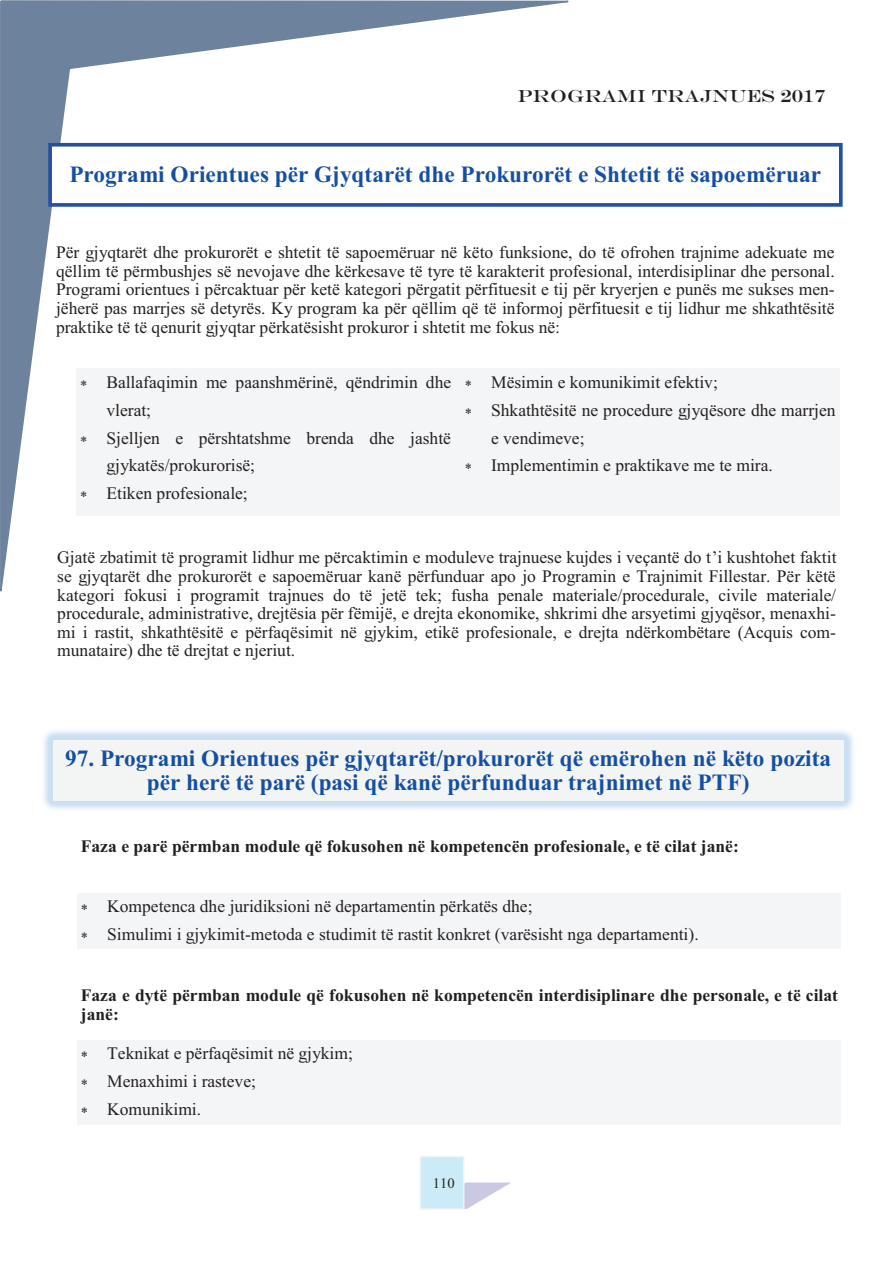
<style>
.page{position:relative;width:893px;height:1263px;background:#fff}
.page>*{position:absolute;margin:0;border:0;box-sizing:border-box;transform-origin:0 0}
.t1{font:700 23.25px/24.3px "Times New Roman";color:#144fa2;text-align:center}
.t2{font:17.55px/27.8px "Times New Roman";color:#231f20}
.t3{font:700 17.55px/18.5px "Times New Roman";color:#231f20}
.t4{font:17.55px "Engravers";color:#231f20}
.t5{font:14.55px "Times New Roman";color:#231f20}
</style>
<div class="page">
<svg style="left:0;top:0;width:590px;height:592px"></svg>
<img style="left:464px;top:1182px;width:47px;height:27px">
<div style="left:420px;top:1156px;width:44px;height:53px;background:#caebf7"></div>
<div style="left:419px;top:1156px;width:45px;height:53px;border:1px solid #f3f4f4"></div>
<div style="left:76px;top:369px;width:764px;height:147px;background:#f4f5f6"></div>
<div style="left:50px;top:145px;width:791px;height:60px;background:#fff"></div>
<div style="left:48px;top:143px;width:795px;height:64px;border:4px solid #254fa2"></div>
<img style="left:44px;top:731px;width:809px;height:78px">
<div style="left:53px;top:740px;width:791px;height:61px;background:#f3f4f4"></div>
<div style="left:77px;top:893px;width:764px;height:55px;background:#f4f5f6"></div>
<div style="left:77px;top:1040px;width:764px;height:84px;background:#f4f5f6"></div>
<p class="t4" style="left:518px;top:85px;width:309px">PROGRAMI TRAJNUES 2017</p>
<h1 class="t1" style="left:69px;top:161px;width:753px">Programi Orientues për Gjyqtarët dhe Prokurorët e Shtetit të sapoemëruar</h1>
<p class="t2" style="left:56px;top:243px;width:780px;line-height:18.6px;text-align:justify">Për gjyqtarët dhe prokurorët e shtetit të sapoemëruar në këto funksione, do të ofrohen trajnime adekuate me qëllim të përmbushjes së nevojave dhe kërkesave të tyre të karakterit profesional, interdisiplinar dhe personal.<br>Programi orientues i përcaktuar për ketë kategori përgatit përfituesit e tij për kryerjen e punës me sukses men&shy;jëherë pas marrjes së detyrës. Ky program ka për qëllim që të informoj përfituesit e tij lidhur me shkathtësitë praktike të të qenurit gjyqtar përkatësisht prokuror i shtetit me fokus në:</p>
<p class="t2" style="left:107px;top:368px;width:346px">Ballafaqimin me paanshmërinë, qëndrimin dhe vlerat;<br>Sjelljen e përshtatshme brenda dhe jashtë gjykatës/prokurorisë;<br>Etiken profesionale;</p>
<p class="t2" style="left:491px;top:367px;width:346px">Mësimin e komunikimit efektiv;<br>Shkathtësitë ne procedure gjyqësore dhe marrjen e vendimeve;<br>Implementimin e praktikave me te mira.</p>
<p class="t2" style="left:57px;top:548px;width:781px;line-height:18.5px;text-align:justify">Gjatë zbatimit të programit lidhur me përcaktimin e moduleve trajnuese kujdes i veçantë do t’i kushtohet faktit se gjyqtarët dhe prokurorët e sapoemëruar kanë përfunduar apo jo Programin e Trajnimit Fillestar. Për këtë kategori fokusi i programit trajnues do të jetë tek; fusha penale materiale/procedurale, civile materiale/ procedurale, administrative, drejtësia për fëmijë, e drejta ekonomike, shkrimi dhe arsyetimi gjyqësor, menaxhi&shy;mi i rastit, shkathtësitë e përfaqësimit në gjykim, etikë profesionale, e drejta ndërkombëtare (Acquis com&shy;munataire) dhe të drejtat e njeriut.</p>
<h1 class="t1" style="left:65px;top:745px;width:767px">97. Programi Orientues për gjyqtarët/prokurorët që emërohen në këto pozita për herë të parë (pasi që kanë përfunduar trajnimet në PTF)</h1>
<p class="t3" style="left:81px;top:836px;width:659px">Faza e parë përmban module që fokusohen në kompetencën profesionale, e të cilat janë:</p>
<p class="t2" style="left:107px;top:891px;width:593px">Kompetenca dhe juridiksioni në departamentin përkatës dhe;<br>Simulimi i gjykimit-metoda e studimit të rastit konkret (varësisht nga departamenti).</p>
<p class="t3" style="left:81px;top:986px;width:759px">Faza e dytë përmban module që fokusohen në kompetencën interdisiplinare dhe personale, e të cilat janë:</p>
<p class="t2" style="left:107px;top:1038px;width:247px">Teknikat e përfaqësimit në gjykim;<br>Menaxhimi i rasteve;<br>Komunikimi.</p>
<p class="t5" style="left:433px;top:1172px;width:23px">110</p>
</div>
